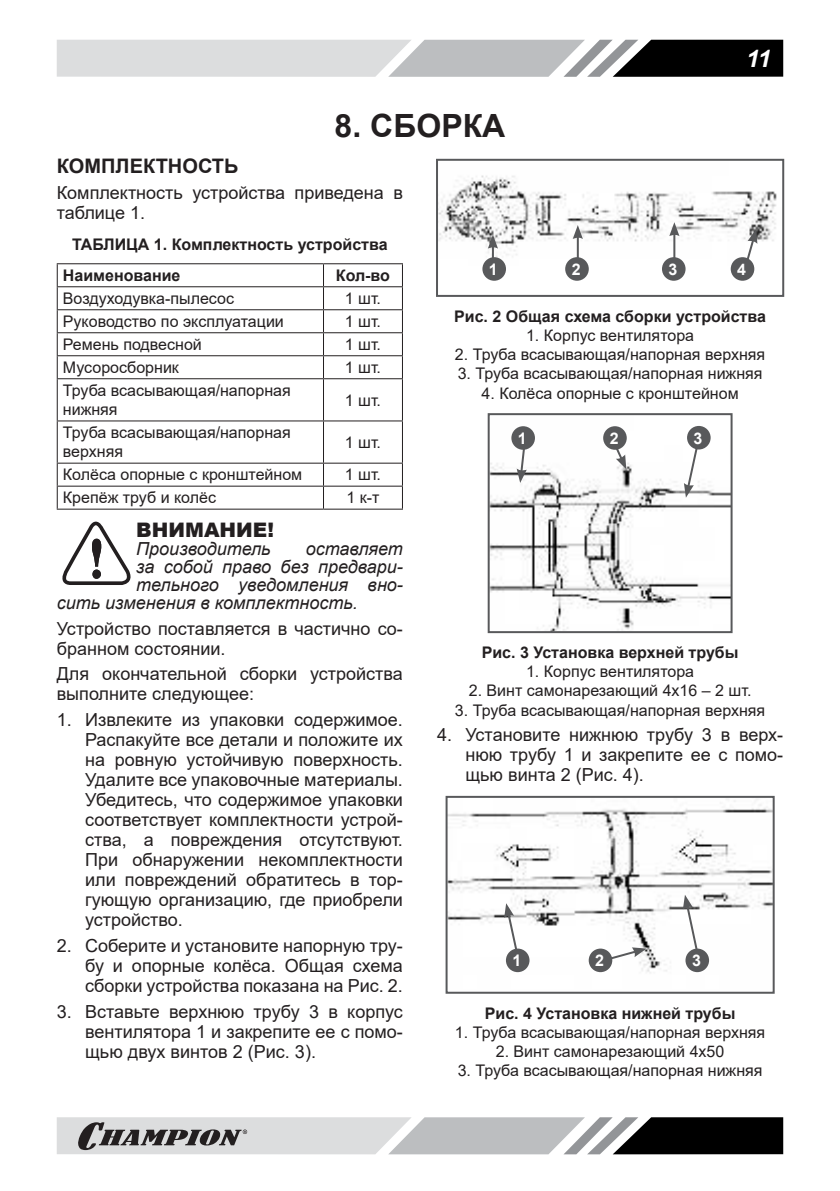
<style>
.page{position:relative;width:840px;height:1191px;background:#fff}
.page>*{position:absolute;margin:0;border:0;box-sizing:border-box;transform-origin:0 0}
.t1{font:700 32px "Arial";color:#231f20}
.t2{font:italic 700 24px "Arial";color:#fff}
.t3{font:700 20px "Arial";color:#231f20}
.t4{font:900 20px "Arial";color:#231f20}
.t5{font:18px/20px "Arial";color:#231f20;text-align:justify}
.t6{font:italic 18px "Arial";color:#231f20}
.t7{font:16px/19.2px "Arial";color:#231f20}
.t8{font:700 16px/31.4px "Arial";color:#231f20}
.t9{font:700 16px "Arial";color:#fff}
</style>
<div class="page">
<svg style="left:57px;top:40px;width:725px;height:37px;background:#a7a8a9"></svg>
<svg style="left:57px;top:1117px;width:725px;height:37px;background:#9c9d9e"></svg>
<hr style="left:57px;top:263px;width:266px;height:1px;background:#231f20">
<hr style="left:323px;top:263px;width:80px;height:1px;background:#231f20">
<hr style="left:57px;top:286px;width:266px;height:1px;background:#231f20">
<hr style="left:323px;top:286px;width:80px;height:1px;background:#231f20">
<hr style="left:57px;top:309px;width:266px;height:1px;background:#231f20">
<hr style="left:323px;top:309px;width:80px;height:1px;background:#231f20">
<hr style="left:57px;top:332px;width:266px;height:1px;background:#231f20">
<hr style="left:323px;top:332px;width:80px;height:1px;background:#231f20">
<hr style="left:57px;top:355px;width:266px;height:1px;background:#231f20">
<svg style="left:57px;top:264px;width:1px;height:114px"></svg>
<hr style="left:323px;top:355px;width:80px;height:1px;background:#231f20">
<svg style="left:323px;top:264px;width:1px;height:114px"></svg>
<svg style="left:402px;top:264px;width:1px;height:114px"></svg>
<hr style="left:57px;top:378px;width:266px;height:1px;background:#231f20">
<hr style="left:57px;top:379px;width:1px;height:41px;background:#231f20">
<hr style="left:323px;top:378px;width:80px;height:1px;background:#231f20">
<hr style="left:323px;top:379px;width:1px;height:41px;background:#231f20">
<hr style="left:402px;top:379px;width:1px;height:41px;background:#231f20">
<hr style="left:57px;top:420px;width:266px;height:1px;background:#231f20">
<hr style="left:57px;top:421px;width:1px;height:41px;background:#231f20">
<hr style="left:323px;top:420px;width:80px;height:1px;background:#231f20">
<hr style="left:323px;top:421px;width:1px;height:41px;background:#231f20">
<hr style="left:402px;top:421px;width:1px;height:41px;background:#231f20">
<hr style="left:57px;top:462px;width:266px;height:1px;background:#231f20">
<hr style="left:323px;top:462px;width:80px;height:1px;background:#231f20">
<hr style="left:57px;top:485px;width:266px;height:1px;background:#231f20">
<svg style="left:57px;top:463px;width:1px;height:45px"></svg>
<hr style="left:323px;top:485px;width:80px;height:1px;background:#231f20">
<svg style="left:323px;top:463px;width:1px;height:45px"></svg>
<svg style="left:402px;top:463px;width:1px;height:45px"></svg>
<hr style="left:57px;top:508px;width:266px;height:1px;background:#231f20">
<hr style="left:323px;top:508px;width:80px;height:1px;background:#231f20">
<svg style="left:62px;top:521px;width:69px;height:64px"></svg>
<img style="left:439px;top:175px;width:338px;height:90px">
<div style="left:436px;top:159px;width:347px;height:138px;border:2px solid #58595b"></div>
<svg style="left:487px;top:235px;width:10px;height:24px"></svg>
<hr style="left:576px;top:236px;width:2px;height:28px;background:#58595b">
<svg style="left:572px;top:225px;width:10px;height:14px"></svg>
<hr style="left:673px;top:233px;width:2px;height:29px;background:#58595b">
<svg style="left:669px;top:222px;width:10px;height:14px"></svg>
<svg style="left:743px;top:229px;width:14px;height:38px"></svg>
<div style="left:730px;top:257px;width:23px;height:24px;background:#58595b;border-radius:50%"></div>
<div style="left:482px;top:257px;width:23px;height:24px;background:#58595b;border-radius:50%"></div>
<div style="left:661px;top:257px;width:24px;height:24px;background:#58595b;border-radius:50%"></div>
<div style="left:565px;top:257px;width:23px;height:24px;background:#58595b;border-radius:50%"></div>
<img style="left:490px;top:426px;width:239px;height:204px">
<div style="left:487px;top:413px;width:245px;height:220px;border:2px solid #58595b"></div>
<svg style="left:516px;top:448px;width:10px;height:35px"></svg>
<svg style="left:613px;top:444px;width:13px;height:25px"></svg>
<svg style="left:683px;top:439px;width:17px;height:59px"></svg>
<div style="left:511px;top:426px;width:23px;height:24px;background:#58595b;border-radius:50%"></div>
<div style="left:686px;top:426px;width:24px;height:23px;background:#58595b;border-radius:50%"></div>
<div style="left:602px;top:426px;width:24px;height:24px;background:#58595b;border-radius:50%"></div>
<img style="left:448px;top:799px;width:323px;height:174px">
<div style="left:445px;top:796px;width:329px;height:197px;border:2px solid #58595b"></div>
<svg style="left:504px;top:903px;width:16px;height:59px"></svg>
<svg style="left:590px;top:947px;width:56px;height:18px"></svg>
<svg style="left:682px;top:894px;width:17px;height:60px"></svg>
<div style="left:505px;top:948px;width:24px;height:24px;background:#58595b;border-radius:50%"></div>
<div style="left:685px;top:948px;width:23px;height:24px;background:#58595b;border-radius:50%"></div>
<div style="left:588px;top:948px;width:24px;height:24px;background:#58595b;border-radius:50%"></div>
<h1 class="t1" style="left:334px;top:103px;width:172px">8. СБОРКА</h1>
<h2 class="t2" style="left:745px;top:50px;width:26px">11</h2>
<p class="t3" style="left:57px;top:152px;width:183px">КОМПЛЕКТНОСТЬ</p>
<p class="t5" style="left:57px;top:183px;width:347px">Комплектность устройства приведена в таблице 1.</p>
<p class="t8" style="left:63px;top:228px;width:326px;text-indent:9px">ТАБЛИЦА 1. Комплектность устройства<br>Наименование</p>
<p class="t8" style="left:336px;top:260px;width:56px">Кол-во</p>
<p class="t7" style="left:63px;top:289px;width:172px">Воздуходувка-пылесос</p>
<p class="t7" style="left:344px;top:289px;width:38px">1 шт.</p>
<p class="t7" style="left:63px;top:312px;width:222px">Руководство по эксплуатации</p>
<p class="t7" style="left:344px;top:312px;width:38px">1 шт.</p>
<p class="t7" style="left:63px;top:335px;width:140px">Ремень подвесной</p>
<p class="t7" style="left:344px;top:335px;width:38px">1 шт.</p>
<p class="t7" style="left:63px;top:358px;width:117px">Мусоросборник</p>
<p class="t7" style="left:344px;top:358px;width:38px">1 шт.</p>
<p class="t7" style="left:63px;top:381px;width:229px">Труба всасывающая/напорная нижняя</p>
<p class="t7" style="left:344px;top:390px;width:38px">1 шт.</p>
<p class="t7" style="left:63px;top:423px;width:229px">Труба всасывающая/напорная верхняя</p>
<p class="t7" style="left:344px;top:432px;width:38px">1 шт.</p>
<p class="t7" style="left:63px;top:465px;width:241px">Колёса опорные с кронштейном</p>
<p class="t7" style="left:344px;top:465px;width:38px">1 шт.</p>
<p class="t7" style="left:63px;top:488px;width:154px">Крепёж труб и колёс</p>
<p class="t7" style="left:346px;top:488px;width:35px">1 к-т</p>
<p class="t4" style="left:136px;top:515px;width:139px">ВНИМАНИЕ!</p>
<p class="t6" style="left:136px;top:537px;width:136px">Производитель</p>
<p class="t6" style="left:305px;top:537px;width:99px">оставляет</p>
<p class="t6" style="left:136px;top:555px;width:268px">за собой право без предвари-</p>
<p class="t6" style="left:136px;top:573px;width:268px">тельного уведомления вно-</p>
<p class="t6" style="left:57px;top:591px;width:302px">сить изменения в комплектность.</p>
<p class="t5" style="left:57px;top:618px;width:347px">Устройство поставляется в частично со&shy;бранном состоянии.</p>
<p class="t5" style="left:57px;top:664px;width:347px">Для окончательной сборки устройства выполните следующее:</p>
<p class="t5" style="left:85px;top:709px;width:319px;text-indent:-28px">1. Извлеките из упаковки содержимое.<br>Распакуйте все детали и положите их на ровную устойчивую поверхность.<br>Удалите все упаковочные материалы.<br>Убедитесь, что содержимое упаковки соответствует комплектности устрой&shy;ства, а повреждения отсутствуют.<br>При обнаружении некомплектности или повреждений обратитесь в тор&shy;гующую организацию, где приобрели устройство.</p>
<p class="t5" style="left:85px;top:935px;width:319px;text-indent:-28px">2. Соберите и установите напорную тру&shy;бу и опорные колёса. Общая схема сборки устройства показана на Рис. 2.</p>
<p class="t5" style="left:85px;top:1001px;width:319px;text-indent:-28px">3. Вставьте верхнюю трубу 3 в корпус вентилятора 1 и закрепите ее с помо&shy;щью двух винтов 2 (Рис. 3).</p>
<p class="t9" style="left:488px;top:260px;width:10px">1</p>
<p class="t9" style="left:571px;top:260px;width:10px">2</p>
<p class="t9" style="left:668px;top:260px;width:10px">3</p>
<p class="t9" style="left:736px;top:260px;width:10px">4</p>
<p class="t8" style="left:454px;top:301px;width:313px">Рис. 2 Общая схема сборки устройства</p>
<p class="t7" style="left:525px;top:326px;width:169px">1. Корпус вентилятора</p>
<p class="t7" style="left:454px;top:345px;width:311px">2. Труба всасывающая/напорная верхняя</p>
<p class="t7" style="left:457px;top:364px;width:306px">3. Труба всасывающая/напорная нижняя</p>
<p class="t7" style="left:481px;top:383px;width:258px">4. Колёса опорные с кронштейном</p>
<p class="t9" style="left:517px;top:429px;width:10px">1</p>
<p class="t9" style="left:609px;top:429px;width:10px">2</p>
<p class="t9" style="left:693px;top:429px;width:10px">3</p>
<p class="t8" style="left:481px;top:637px;width:258px">Рис. 3 Установка верхней трубы</p>
<p class="t7" style="left:525px;top:662px;width:169px">1. Корпус вентилятора</p>
<p class="t7" style="left:468px;top:681px;width:284px">2. Винт самонарезающий 4х16 – 2 шт.</p>
<p class="t7" style="left:454px;top:700px;width:311px">3. Труба всасывающая/напорная верхняя</p>
<p class="t5" style="left:465px;top:725px;width:319px;text-indent:-28px">4. Установите нижнюю трубу 3 в верх&shy;нюю трубу 1 и закрепите ее с помо&shy;щью винта 2 (Рис. 4).</p>
<p class="t9" style="left:512px;top:951px;width:10px">1</p>
<p class="t9" style="left:595px;top:951px;width:10px">2</p>
<p class="t9" style="left:691px;top:951px;width:10px">3</p>
<p class="t8" style="left:484px;top:997px;width:252px">Рис. 4 Установка нижней трубы</p>
<p class="t7" style="left:454px;top:1022px;width:311px">1. Труба всасывающая/напорная верхняя</p>
<p class="t7" style="left:495px;top:1041px;width:230px">2. Винт самонарезающий 4х50</p>
<p class="t7" style="left:457px;top:1061px;width:306px">3. Труба всасывающая/напорная нижняя</p>
</div>
